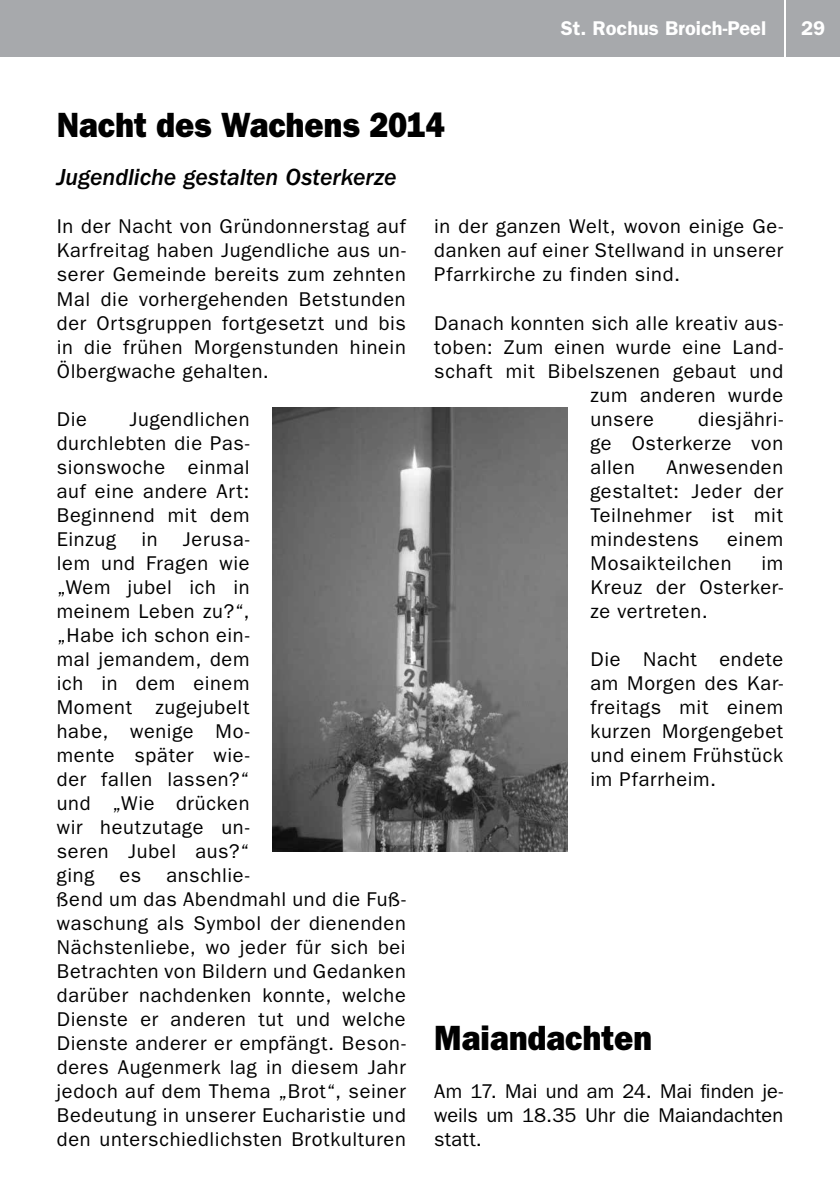
<style>
.page{position:relative;width:840px;height:1191px;background:#fff}
.page>*{position:absolute;margin:0;border:0;box-sizing:border-box;transform-origin:0 0}
.t1{font:800 35.2px "Franklin Gothic LT";color:#000;scale:.91 1}
.t2{font:italic 500 24px "Franklin Gothic LT";letter-spacing:-.005em;color:#000}
.t3{font:20px/24px "Franklin Gothic LT";letter-spacing:.035em;color:#000;text-align:justify}
.t4{font:600 20px "Franklin Gothic LT";color:#fff}
</style>
<div class="page">
<div style="left:0;top:0;width:782px;height:57px;background:#a7a9ac"></div>
<div style="left:785px;top:0;width:54px;height:57px;background:#a7a9ac"></div>
<img style="left:272px;top:407px;width:295px;height:444px">
<h1 class="t1" style="left:57px;top:105px;width:428px">Nacht des Wachens 2014</h1>
<p class="t2" style="left:57px;top:164px;width:341px">Jugendliche gestalten Osterkerze</p>
<p class="t4" style="left:560px;top:17px;width:207px">St. Rochus Broich-Peel</p>
<p class="t4" style="left:800px;top:17px;width:25px">29</p>
<p class="t3" style="left:57px;top:215px;width:350px">In der Nacht von Gründonnerstag auf Karfreitag haben Jugendliche aus un&shy;serer Gemeinde bereits zum zehnten Mal die vorhergehenden Betstunden der Ortsgruppen fortgesetzt und bis in die frühen Morgenstunden hinein Ölbergwache gehalten.</p>
<p class="t3" style="left:57px;top:407px;width:32px">Die</p>
<p class="t3" style="left:57px;top:407px;width:194px;text-indent:73px">Jugendlichen durchlebten die Pas&shy;sionswoche einmal auf eine andere Art:<br>Beginnend mit dem Einzug</p>
<p class="t3" style="left:57px;top:527px;width:194px;text-indent:126px">Jerusa&shy;lem und Fragen wie „Wem jubel ich in meinem Leben zu?“, „Habe ich schon ein&shy;mal jemandem, dem ich in dem einem Moment zugejubelt habe, wenige Mo&shy;mente später wie&shy;der fallen lassen?“ und „Wie drücken wir heutzutage un&shy;seren Jubel aus?“ ging</p>
<p class="t3" style="left:141px;top:527px;width:18px">in</p>
<p class="t3" style="left:57px;top:863px;width:350px;text-align:left;text-indent:110px">anschlie-<br>ßend um das Abendmahl und die Fuß&shy;waschung als Symbol der dienenden Nächstenliebe, wo jeder für sich bei Betrachten von Bildern und Gedanken darüber nachdenken konnte, welche Dienste er anderen tut und welche Dienste anderer er empfängt. Beson&shy;deres Augenmerk lag in diesem Jahr jedoch auf dem Thema „Brot“, seiner Bedeutung in unserer Eucharistie und den unterschiedlichsten Brotkulturen</p>
<p class="t3" style="left:119px;top:863px;width:23px">es</p>
<p class="t3" style="left:434px;top:215px;width:350px">in der ganzen Welt, wovon einige Ge&shy;danken auf einer Stellwand in unserer Pfarrkirche zu finden sind.</p>
<p class="t3" style="left:434px;top:311px;width:350px">Danach konnten sich alle kreativ aus-</p>
<p class="t3" style="left:434px;top:335px;width:350px">toben: Zum einen wurde eine Land-</p>
<p class="t3" style="left:434px;top:359px;width:350px">schaft mit Bibelszenen gebaut und</p>
<p class="t3" style="left:590px;top:383px;width:194px">zum anderen wurde</p>
<p class="t3" style="left:590px;top:407px;width:65px">unsere</p>
<p class="t3" style="left:590px;top:407px;width:194px;text-indent:108px">diesjähri&shy;ge Osterkerze von allen</p>
<p class="t3" style="left:590px;top:455px;width:194px;text-indent:76px">Anwesenden gestaltet: Jeder der Teilnehmer ist mit mindestens</p>
<p class="t3" style="left:590px;top:527px;width:194px;text-indent:136px">einem<br>Mosaikteilchen</p>
<p class="t3" style="left:590px;top:551px;width:194px;text-indent:171px">im Kreuz der Osterker&shy;ze vertreten.</p>
<p class="t3" style="left:590px;top:647px;width:194px">Die Nacht endete am Morgen des Kar&shy;freitags mit einem kurzen Morgengebet und einem Frühstück im Pfarrheim.</p>
<h1 class="t1" style="left:434px;top:1017px;width:241px">Maiandachten</h1>
<p class="t3" style="left:434px;top:1079px;width:350px">Am 17. Mai und am 24. Mai finden je&shy;weils um 18.35 Uhr die Maiandachten statt.</p>
</div>
